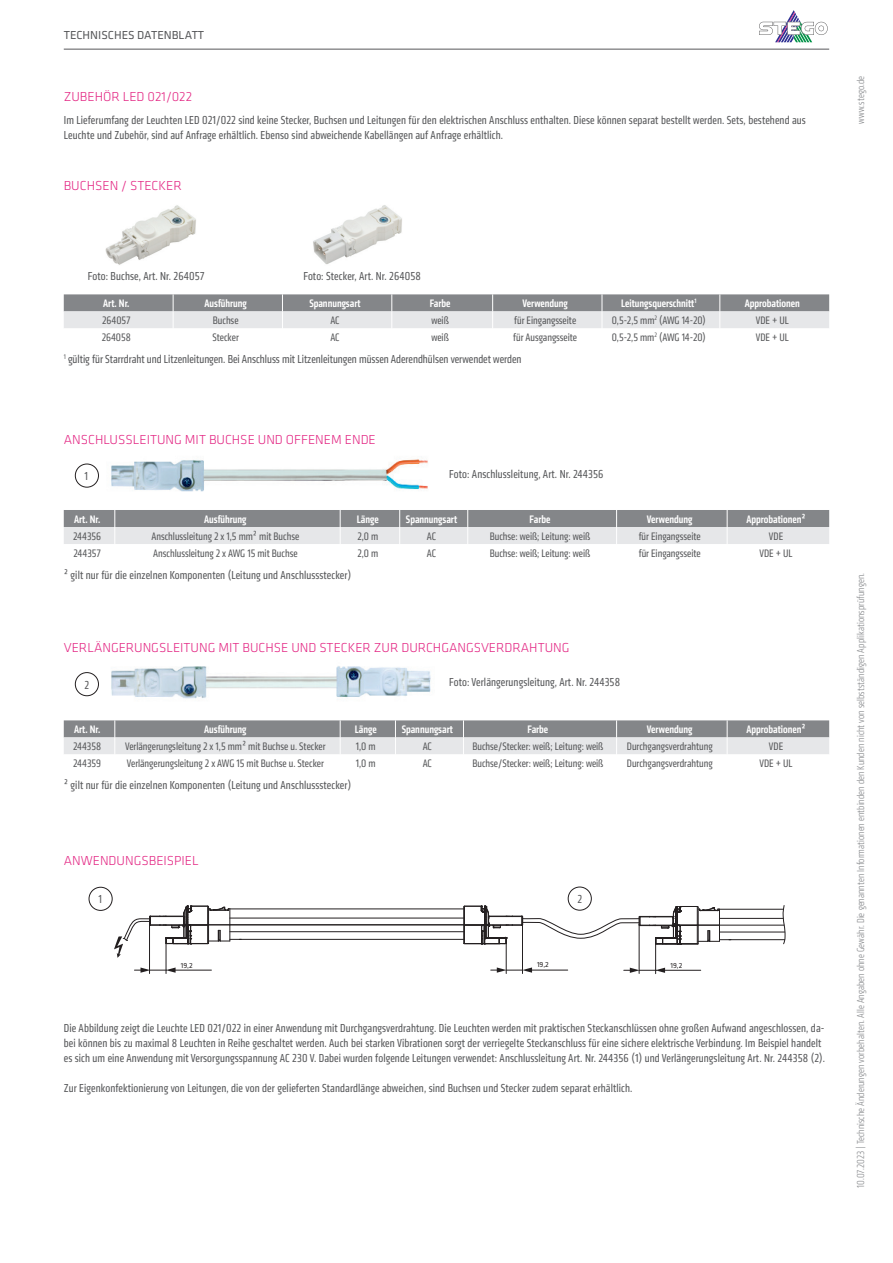
<style>
.page{position:relative;width:893px;height:1263px;background:#fff}
.page>*{position:absolute;margin:0;border:0;box-sizing:border-box;transform-origin:0 0}
.t1{font:300 13.5px "Klavika";color:#e32482}
.t2{font:condensed 12px/15px "Klavika";letter-spacing:.01em;color:#57585a}
.t3{font:12px "Klavika";color:#57585a}
.t4{font:condensed 11.25px "Klavika";color:#57585a}
.t5{font:500 condensed 11.25px "Klavika";color:#fff}
.t6{font:300 condensed 10.5px "Klavika";letter-spacing:.01em;color:#848689}
.t7{font:7.5px "Klavika";color:#231f20}
</style>
<div class="page">
<hr style="left:64px;top:49px;width:765px;height:1px;background:#57585a">
<img style="left:111px;top:459px;width:317px;height:33px">
<img style="left:105px;top:205px;width:91px;height:60px">
<div style="left:75px;top:464px;width:24px;height:23px;border:1px solid #231f20;border-radius:50%"></div>
<img style="left:313px;top:205px;width:89px;height:59px">
<img style="left:111px;top:666px;width:320px;height:33px">
<div style="left:75px;top:672px;width:24px;height:24px;border:1px solid #231f20;border-radius:50%"></div>
<div style="left:89px;top:887px;width:24px;height:24px;border:1px solid #231f20;border-radius:50%"></div>
<div style="left:568px;top:887px;width:24px;height:23px;border:1px solid #231f20;border-radius:50%"></div>
<hr style="left:230px;top:939px;width:234px;height:1px;background:#231f20">
<hr style="left:230px;top:931px;width:234px;height:1px;background:#231f20">
<hr style="left:230px;top:924px;width:234px;height:1px;background:#231f20">
<hr style="left:230px;top:918px;width:234px;height:1px;background:#231f20">
<hr style="left:230px;top:909px;width:234px;height:1px;background:#231f20">
<svg style="left:783px;top:905px;width:2px;height:39px"></svg>
<hr style="left:719px;top:939px;width:66px;height:1px;background:#231f20">
<hr style="left:719px;top:932px;width:66px;height:1px;background:#231f20">
<hr style="left:719px;top:925px;width:65px;height:1px;background:#231f20">
<hr style="left:719px;top:918px;width:64px;height:1px;background:#231f20">
<hr style="left:719px;top:909px;width:64px;height:1px;background:#231f20">
<hr style="left:506px;top:940px;width:1px;height:33px;background:#231f20">
<hr style="left:522px;top:923px;width:1px;height:50px;background:#231f20">
<hr style="left:149px;top:924px;width:1px;height:49px;background:#231f20">
<hr style="left:166px;top:939px;width:1px;height:34px;background:#231f20">
<hr style="left:639px;top:924px;width:1px;height:49px;background:#231f20">
<hr style="left:655px;top:939px;width:1px;height:35px;background:#231f20">
<svg style="left:114px;top:906px;width:117px;height:52px"></svg>
<svg style="left:463px;top:906px;width:257px;height:39px"></svg>
<hr style="left:174px;top:970px;width:37px;height:1px;background:#231f20">
<svg style="left:134px;top:967px;width:42px;height:6px"></svg>
<hr style="left:530px;top:970px;width:38px;height:1px;background:#231f20">
<svg style="left:491px;top:967px;width:41px;height:6px"></svg>
<hr style="left:663px;top:970px;width:38px;height:1px;background:#231f20">
<svg style="left:624px;top:968px;width:41px;height:5px"></svg>
<svg style="left:64px;top:510px;width:765px;height:34px;background:#b5b7b9"></svg>
<svg style="left:64px;top:720px;width:765px;height:34px;background:#b7b8bb"></svg>
<svg style="left:64px;top:294px;width:765px;height:34px;background:#b6b8ba"></svg>
<svg style="left:775px;top:42px;width:38px;height:1px"></svg>
<svg style="left:759px;top:10px;width:69px;height:32px"></svg>
<p class="t3" style="left:65px;top:27px;width:141px">STEGO - PRODUK KATALOG</p>
<p class="t3" style="left:64px;top:27px;width:142px">TECHNISCHES DATENBLATT</p>
<p class="t1" style="left:64px;top:88px;width:130px">ZUBEHÖR LED 021/022</p>
<p class="t2" style="left:64px;top:113px;width:744px">Im Lieferumfang der Leuchten LED 021/022 sind keine Stecker, Buchsen und Leitungen für den elektrischen Anschluss enthalten. Diese können separat bestellt werden. Sets, bestehend aus<br>Leuchte und Zubehör, sind auf Anfrage erhältlich. Ebenso sind abweichende Kabellängen auf Anfrage erhältlich.</p>
<p class="t1" style="left:64px;top:177px;width:119px">BUCHSEN / STECKER</p>
<p class="t6" style="left:855px;top:124px;width:49px;rotate:-90deg">www.stego.de</p>
<p class="t2" style="left:88px;top:269px;width:118px">Foto: Buchse, Art. Nr. 264057</p>
<p class="t2" style="left:303px;top:269px;width:119px">Foto: Stecker, Art. Nr. 264058</p>
<p class="t5" style="left:103px;top:296px;width:28px">Art. Nr.</p>
<p class="t5" style="left:204px;top:296px;width:44px">Ausführung</p>
<p class="t5" style="left:309px;top:296px;width:53px">Spannungsart</p>
<p class="t5" style="left:430px;top:296px;width:22px">Farbe</p>
<p class="t5" style="left:522px;top:296px;width:47px">Verwendung</p>
<p class="t5" style="left:621px;top:296px;width:77px">Leitungsquerschnitt<sup>1</sup></p>
<p class="t5" style="left:745px;top:296px;width:57px">Approbationen</p>
<p class="t4" style="left:102px;top:314px;width:30px">264057</p>
<p class="t4" style="left:213px;top:314px;width:27px">Buchse</p>
<p class="t4" style="left:330px;top:314px;width:11px">AC</p>
<p class="t4" style="left:431px;top:314px;width:19px">weiß</p>
<p class="t4" style="left:514px;top:314px;width:63px">für Eingangsseite</p>
<p class="t4" style="left:612px;top:314px;width:96px">0,5-2,5 mm<sup>2</sup> (AWG 14-20)</p>
<p class="t4" style="left:756px;top:314px;width:35px">VDE + UL</p>
<p class="t4" style="left:102px;top:331px;width:31px">264058</p>
<p class="t4" style="left:213px;top:331px;width:28px">Stecker</p>
<p class="t4" style="left:330px;top:331px;width:11px">AC</p>
<p class="t4" style="left:431px;top:331px;width:19px">weiß</p>
<p class="t4" style="left:513px;top:331px;width:65px">für Ausgangsseite</p>
<p class="t4" style="left:612px;top:331px;width:96px">0,5-2,5 mm<sup>2</sup> (AWG 14-20)</p>
<p class="t4" style="left:756px;top:331px;width:35px">VDE + UL</p>
<p class="t2" style="left:64px;top:352px;width:459px"><sup>1</sup> gültig für Starrdraht und Litzenleitungen. Bei Anschluss mit Litzenleitungen müssen Aderendhülsen verwendet werden</p>
<p class="t1" style="left:64px;top:431px;width:314px">ANSCHLUSSLEITUNG MIT BUCHSE UND OFFENEM ENDE</p>
<p class="t2" style="left:85px;top:469px;width:5px">1</p>
<p class="t2" style="left:449px;top:467px;width:156px">Foto: Anschlussleitung, Art. Nr. 244356</p>
<p class="t5" style="left:74px;top:512px;width:28px">Art. Nr.</p>
<p class="t5" style="left:204px;top:512px;width:44px">Ausführung</p>
<p class="t5" style="left:357px;top:512px;width:24px">Länge</p>
<p class="t5" style="left:406px;top:512px;width:53px">Spannungsart</p>
<p class="t5" style="left:530px;top:512px;width:22px">Farbe</p>
<p class="t5" style="left:647px;top:512px;width:47px">Verwendung</p>
<p class="t5" style="left:746px;top:512px;width:61px">Approbationen²</p>
<p class="t4" style="left:73px;top:529px;width:30px">244356</p>
<p class="t4" style="left:151px;top:529px;width:149px">Anschlussleitung 2 x 1,5 mm² mit Buchse</p>
<p class="t4" style="left:357px;top:529px;width:22px">2,0 m</p>
<p class="t4" style="left:427px;top:529px;width:11px">AC</p>
<p class="t4" style="left:490px;top:529px;width:102px">Buchse: weiß; Leitung: weiß</p>
<p class="t4" style="left:639px;top:529px;width:63px">für Eingangsseite</p>
<p class="t4" style="left:769px;top:529px;width:16px">VDE</p>
<p class="t4" style="left:73px;top:546px;width:29px">244357</p>
<p class="t4" style="left:153px;top:546px;width:146px">Anschlussleitung 2 x AWG 15 mit Buchse</p>
<p class="t4" style="left:357px;top:546px;width:22px">2,0 m</p>
<p class="t4" style="left:427px;top:546px;width:11px">AC</p>
<p class="t4" style="left:490px;top:546px;width:102px">Buchse: weiß; Leitung: weiß</p>
<p class="t4" style="left:639px;top:546px;width:63px">für Eingangsseite</p>
<p class="t4" style="left:759px;top:546px;width:35px">VDE + UL</p>
<p class="t2" style="left:64px;top:568px;width:289px">² gilt nur für die einzelnen Komponenten (Leitung und Anschlussstecker)</p>
<p class="t1" style="left:64px;top:640px;width:507px">VERLÄNGERUNGSLEITUNG MIT BUCHSE UND STECKER ZUR DURCHGANGSVERDRAHTUNG</p>
<p class="t2" style="left:449px;top:675px;width:173px">Foto: Verlängerungsleitung, Art. Nr. 244358</p>
<p class="t2" style="left:85px;top:677px;width:6px">2</p>
<p class="t5" style="left:74px;top:722px;width:28px">Art. Nr.</p>
<p class="t5" style="left:204px;top:722px;width:44px">Ausführung</p>
<p class="t5" style="left:355px;top:722px;width:24px">Länge</p>
<p class="t5" style="left:402px;top:722px;width:53px">Spannungsart</p>
<p class="t5" style="left:527px;top:722px;width:22px">Farbe</p>
<p class="t5" style="left:647px;top:722px;width:47px">Verwendung</p>
<p class="t5" style="left:746px;top:722px;width:61px">Approbationen²</p>
<p class="t4" style="left:73px;top:740px;width:30px">244358</p>
<p class="t4" style="left:125px;top:740px;width:202px">Verlängerungsleitung 2 x 1,5 mm² mit Buchse u. Stecker</p>
<p class="t4" style="left:356px;top:740px;width:21px">1,0 m</p>
<p class="t4" style="left:423px;top:740px;width:11px">AC</p>
<p class="t4" style="left:472px;top:740px;width:133px">Buchse/Stecker: weiß; Leitung: weiß</p>
<p class="t4" style="left:627px;top:740px;width:87px">Durchgangsverdrahtung</p>
<p class="t4" style="left:769px;top:740px;width:16px">VDE</p>
<p class="t4" style="left:73px;top:757px;width:29px">244359</p>
<p class="t4" style="left:127px;top:757px;width:198px">Verlängerungsleitung 2 x AWG 15 mit Buchse u. Stecker</p>
<p class="t4" style="left:356px;top:757px;width:21px">1,0 m</p>
<p class="t4" style="left:423px;top:757px;width:11px">AC</p>
<p class="t4" style="left:472px;top:757px;width:133px">Buchse/Stecker: weiß; Leitung: weiß</p>
<p class="t4" style="left:627px;top:757px;width:87px">Durchgangsverdrahtung</p>
<p class="t4" style="left:759px;top:757px;width:35px">VDE + UL</p>
<p class="t2" style="left:64px;top:778px;width:289px">² gilt nur für die einzelnen Komponenten (Leitung und Anschlussstecker)</p>
<p class="t1" style="left:64px;top:852px;width:137px">ANWENDUNGSBEISPIEL</p>
<p class="t2" style="left:98px;top:892px;width:5px">1</p>
<p class="t2" style="left:577px;top:892px;width:6px">2</p>
<p class="t7" style="left:181px;top:960px;width:13px">19,2</p>
<p class="t7" style="left:537px;top:960px;width:13px">19,2</p>
<p class="t7" style="left:671px;top:960px;width:13px">19,2</p>
<p class="t2" style="left:64px;top:1020px;width:763px">Die Abbildung zeigt die Leuchte LED 021/022 in einer Anwendung mit Durchgangsverdrahtung. Die Leuchten werden mit praktischen Steckanschlüssen ohne großen Aufwand angeschlossen, da&shy;bei können bis zu maximal 8 Leuchten in Reihe geschaltet werden. Auch bei starken Vibrationen sorgt der verriegelte Steckanschluss für eine sichere elektrische Verbindung. Im Beispiel handelt es sich um eine Anwendung mit Versorgungsspannung AC 230 V. Dabei wurden folgende Leitungen verwendet: Anschlussleitung Art. Nr. 244356 (1) und Verlängerungsleitung Art. Nr. 244358 (2).</p>
<p class="t2" style="left:64px;top:1080px;width:570px">Zur Eigenkonfektionierung von Leitungen, die von der gelieferten Standardlänge abweichen, sind Buchsen und Stecker zudem separat erhältlich.</p>
<p class="t6" style="left:855px;top:1188px;width:616px;rotate:-90deg">10.07.2023 | Technische Änderungen vorbehalten. Alle Angaben ohne Gewähr. Die genannten Informationen entbinden den Kunden nicht von selbstständigen Applikationsprüfungen.</p>
</div>
